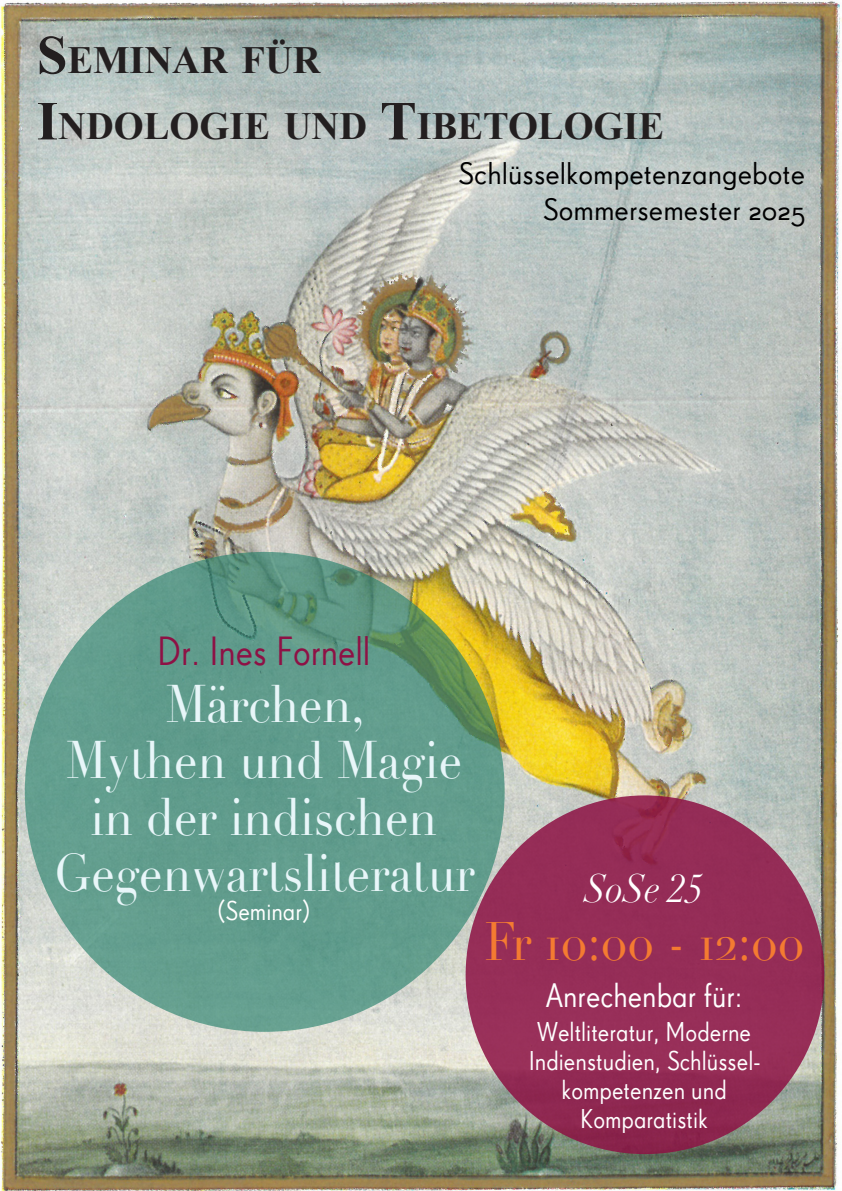
<style>
.page{position:relative;width:842px;height:1191px;background:#fff}
.page>*{position:absolute;margin:0;border:0;box-sizing:border-box;transform-origin:0 0}
.t1{font:52.8px "Didot";color:#f47b31;scale:.91 1}
.t2{font:51.7px/56.4px "Didot";color:#e8f6f9;text-align:center;scale:.91 1}
.t3{font:39.6px "Super Grotesk A";color:#8e1145;scale:.91 1}
.t4{font:italic 39.6px "Didot";color:#fff;scale:.91 1}
.t5{font:700 38.5px "Times New Roman";color:#231f20}
.t6{font:33px "Super Grotesk A";color:#fff;scale:.91 1}
.t7{font:30px "Super Grotesk A";color:#000001}
.t8{font:26.4px/28.8px "Super Grotesk A";color:#fff;text-align:center;scale:.91 1}
.s1{font-size:55px}
</style>
<div class="page">
<img style="left:0;top:0;width:842px;height:1191px">
<svg style="left:25px;top:552px;width:480px;height:479px;background:#609b8a"></svg>
<div style="left:466px;top:795px;width:358px;height:359px;background:#952d57;border-radius:50%"></div>
<p class="t5" style="left:37px;top:34px;width:285px"><span class="s1">S</span>EMINAR FÜR</p>
<p class="t5" style="left:37px;top:100px;width:629px"><span class="s1">I</span>NDOLOGIE UND <span class="s1">T</span>IBETOLOGIE</p>
<p class="t7" style="left:458px;top:156px;width:348px">Schlüsselkompetenzangebote</p>
<p class="t7" style="left:543px;top:192px;width:264px">Sommersemester 2025</p>
<p class="t3" style="left:157px;top:629px;width:236px">Dr. Ines Fornell</p>
<p class="t2" style="left:54px;top:677px;width:464px">Märchen,<br>Mythen und Magie in der indischen<br>Gegenwartsliteratur</p>
<p class="t8" style="left:217px;top:896px;width:104px">(Seminar)</p>
<p class="t4" style="left:585px;top:863px;width:132px">SoSe 25</p>
<p class="t1" style="left:485px;top:909px;width:353px">Fr 10:00 - 12:00</p>
<p class="t6" style="left:546px;top:976px;width:218px">Anrechenbar für:</p>
<p class="t8" style="left:529px;top:1017px;width:256px">Weltliteratur, Moderne<br>Indienstudien, Schlüssel&shy;kompetenzen und<br>Komparatistik</p>
</div>
